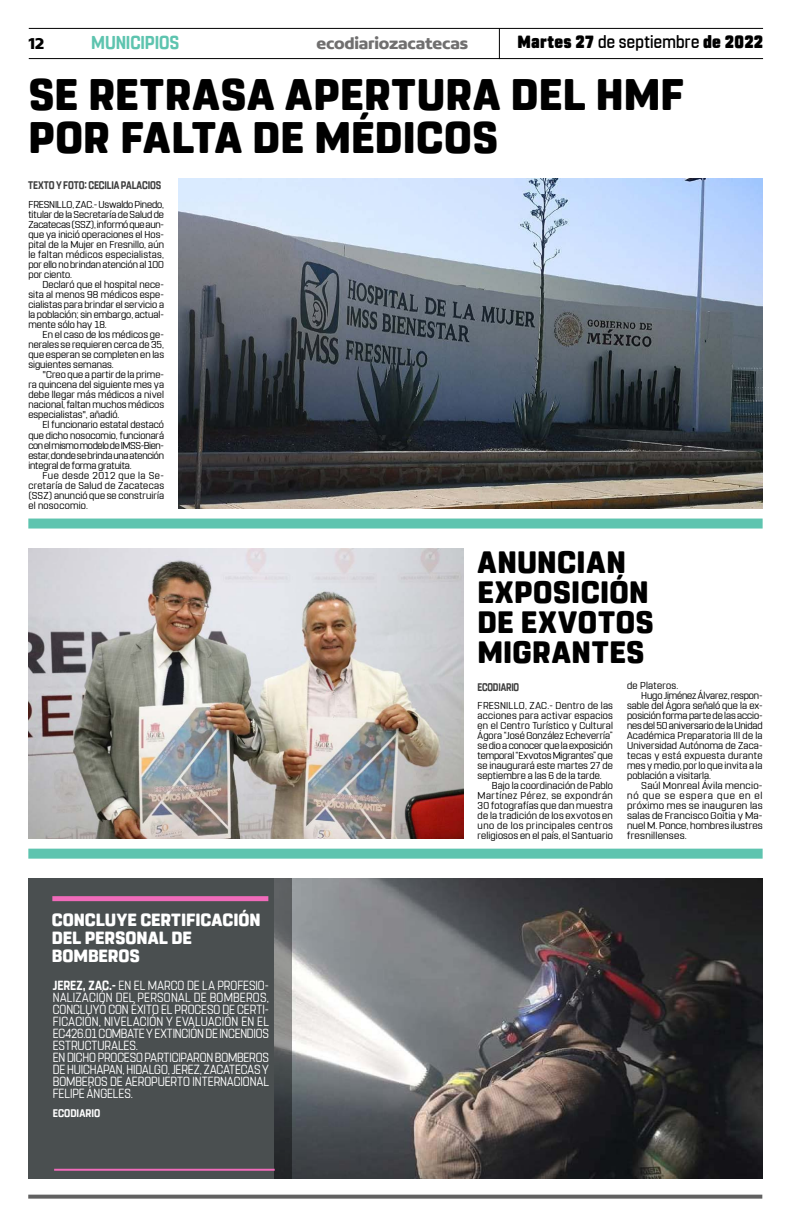
<style>
.page{position:relative;width:791px;height:1225px;background:#fff}
.page>*{position:absolute;margin:0;border:0;box-sizing:border-box;transform-origin:0 0}
.t1{font:800 44px/43px "Rohn Rounded";letter-spacing:.01em;color:#000}
.t2{font:800 30.8px/30px "Rohn Rounded";letter-spacing:.01em;color:#000}
.t3{font:700 18.6px "Rohn Rounded";letter-spacing:-.01em;color:#5ec4af;scale:.91 1}
.t4{font:800 17.6px/18px "Rohn Rounded";color:#fff}
.t5{font:900 17.6px "Rohn Rounded";letter-spacing:.02em;color:#000;scale:.91 1}
.t6{font:700 16.9px "Concord";letter-spacing:-.01em;color:#706f6f}
.t7{font:700 16.9px "Concord";color:#000}
.t8{font:13.2px/12px "Rohn Rounded";color:#fff;scale:.87 1}
.t9{font:700 11px "Rohn Rounded";letter-spacing:-.01em;color:#3d3d3d;scale:.85 1}
.t10{font:700 11px "Rohn Rounded";letter-spacing:-.01em;color:#3d3d3d;scale:.83 1}
.t11{font:700 11px "Rohn Rounded";letter-spacing:.005em;color:#fff;scale:.91 1}
.t12{font:10px/10px "Rohn Rounded";letter-spacing:.005em;color:#000;text-align:justify}
.t13{font:10px "Rohn Rounded";letter-spacing:.025em;color:#000;scale:1.04 1}
.t14{font:10px "Rohn Rounded";letter-spacing:.005em;color:#000;scale:1.04 1}
.t15{font:10px "Rohn Rounded";letter-spacing:-.015em;color:#000}
.t16{font:10px "Rohn Rounded";letter-spacing:.035em;color:#000}
.t17{font:10px "Rohn Rounded";letter-spacing:.075em;color:#000;scale:1.04 1}
.t18{font:10px "Rohn Rounded";letter-spacing:.03em;color:#000}
.s1{font-weight:500}
.s2{font-weight:700}
</style>
<div class="page">
<hr style="left:29px;top:28px;width:734px;height:1px;background:#000">
<hr style="left:29px;top:58px;width:734px;height:1px;background:#000">
<hr style="left:499px;top:28px;width:1px;height:31px;background:#000">
<svg style="left:28px;top:1194px;width:734px;height:4px;background:#7a7a7a"></svg>
<img style="left:178px;top:178px;width:585px;height:330px">
<div style="left:28px;top:518px;width:735px;height:10px;background:#5ec4af"></div>
<div style="left:28px;top:848px;width:735px;height:10px;background:#5ec4af"></div>
<img style="left:28px;top:548px;width:435px;height:290px">
<img style="left:291px;top:878px;width:471px;height:300px">
<div style="left:28px;top:878px;width:263px;height:300px;background:#4a4f50"></div>
<div style="left:52px;top:896px;width:216px;height:5px;background:#f06bba"></div>
<hr style="left:54px;top:1168px;width:221px;height:2px;background:#f06bba">
<h3 class="t7" style="left:28px;top:33px;width:18px">12</h3>
<h3 class="t3" style="left:91px;top:32px;width:98px">MUNICIPIOS</h3>
<h3 class="t6" style="left:316px;top:33px;width:153px">ecodiariozacatecas</h3>
<h3 class="t5" style="left:517px;top:32px;width:271px">Martes 27 <span class="s1">de septiembre</span> de 2022</h3>
<h1 class="t1" style="left:28px;top:74px;width:657px">SE RETRASA APERTURA DEL HMF<br>POR FALTA DE MÉDICOS</h1>
<p class="t9" style="left:28px;top:179px;width:158px">TEXTO Y FOTO: CECILIA PALACIOS</p>
<p class="t12" style="left:28px;top:200px;width:137px">FRESNILLO, ZAC.- Uswaldo Pinedo, titular de la Secretaría de Salud de Zacatecas (SSZ), informó que aun&shy;que ya inició operaciones el Hos&shy;pital de la Mujer en Fresnillo, aún le faltan médicos especialistas, por ello no brindan atención al 100 por ciento.</p>
<p class="t12" style="left:28px;top:280px;width:137px;text-indent:14px">Declaró que el hospital nece&shy;sita al menos 98 médicos espe&shy;cialistas para brindar el servicio a la población; sin embargo, actual&shy;mente sólo hay 18.</p>
<p class="t12" style="left:28px;top:330px;width:137px;text-indent:14px">En el caso de los médicos ge&shy;nerales se requieren cerca de 35, que esperan se completen en las siguientes semanas.</p>
<p class="t12" style="left:28px;top:370px;width:137px;text-indent:14px">"Creo que a partir de la prime&shy;ra quincena del siguiente mes ya debe llegar más médicos a nivel nacional, faltan muchos médicos especialistas", añadió.</p>
<p class="t12" style="left:28px;top:420px;width:137px;text-indent:14px">El funcionario estatal destacó que dicho nosocomio, funcionará con el mismo modelo de IMSS-Bien&shy;estar, donde se brinda una atención integral de forma gratuita.</p>
<p class="t12" style="left:28px;top:470px;width:137px;text-indent:14px">Fue desde 2012 que la Se&shy;cretaría de Salud de Zacatecas (SSZ) anunció que se construiría el nosocomio.</p>
<h3 class="t4" style="left:52px;top:911px;width:210px">CONCLUYE CERTIFICACIÓN<br>DEL PERSONAL DE<br>BOMBEROS</h3>
<p class="t8" style="left:53px;top:980px;width:250px"><span class="s2">JEREZ, ZAC.-</span> EN EL MARCO DE LA PROFESIO-NALIZACIÓN DEL PERSONAL DE BOMBEROS, CONCLUYÓ CON ÉXITO EL PROCESO DE CERTI-FICACIÓN, NIVELACIÓN Y EVALUACIÓN EN EL EC426.01 COMBATE Y EXTINCIÓN DE INCENDIOS ESTRUCTURALES.<br>EN DICHO PROCESO PARTICIPARON BOMBEROS DE HUICHAPAN, HIDALGO, JEREZ, ZACATECAS Y BOMBEROS DE AEROPUERTO INTERNACIONAL FELIPE ÁNGELES.</p>
<p class="t11" style="left:53px;top:1106px;width:54px">ECODIARIO</p>
<h2 class="t2" style="left:477px;top:547px;width:178px">ANUNCIAN<br>EXPOSICIÓN<br>DE EXVOTOS<br>MIGRANTES</h2>
<p class="t18" style="left:627px;top:679px;width:53px">de Plateros.</p>
<p class="t12" style="left:641px;top:690px;width:123px">Hugo Jiménez Álvarez, respon-</p>
<p class="t12" style="left:627px;top:700px;width:137px">sable del Ágora señaló que la ex-</p>
<p class="t12" style="left:627px;top:710px;width:137px">posición forma parte de las accio-</p>
<p class="t15" style="left:627px;top:719px;width:137px">nes del 50 aniversario de la Unidad</p>
<p class="t12" style="left:627px;top:730px;width:137px">Académica Preparatoria III de la</p>
<p class="t12" style="left:627px;top:740px;width:137px">Universidad Autónoma de Zaca-</p>
<p class="t16" style="left:627px;top:749px;width:137px">tecas y está expuesta durante</p>
<p class="t12" style="left:627px;top:760px;width:137px">mes y medio, por lo que invita a la</p>
<p class="t12" style="left:627px;top:770px;width:86px">población a visitarla.</p>
<p class="t13" style="left:641px;top:779px;width:118px">Saúl Monreal Ávila mencio-</p>
<p class="t17" style="left:627px;top:789px;width:132px">nó que se espera que en el</p>
<p class="t13" style="left:627px;top:799px;width:132px">próximo mes se inauguren las</p>
<p class="t14" style="left:627px;top:809px;width:132px">salas de Francisco Goitia y Ma-</p>
<p class="t14" style="left:627px;top:819px;width:132px">nuel M. Ponce, hombres ilustres</p>
<p class="t13" style="left:627px;top:829px;width:59px">fresnillenses.</p>
<p class="t10" style="left:477px;top:681px;width:52px">ECODIARIO</p>
<p class="t12" style="left:478px;top:700px;width:137px">FRESNILLO, ZAC.- Dentro de las acciones para activar espacios en el Centro Turístico y Cultural Ágora “José González Echeverría” se dio a conocer que la exposición temporal “Exvotos Migrantes” que se inaugurará este martes 27 de septiembre a las 6 de la tarde.</p>
<p class="t12" style="left:478px;top:780px;width:137px;text-indent:14px">Bajo la coordinación de Pablo Martínez Pérez, se expondrán 30 fotografías que dan muestra de la tradición de los exvotos en uno de los principales centros religiosos en el país, el Santuario</p>
</div>
